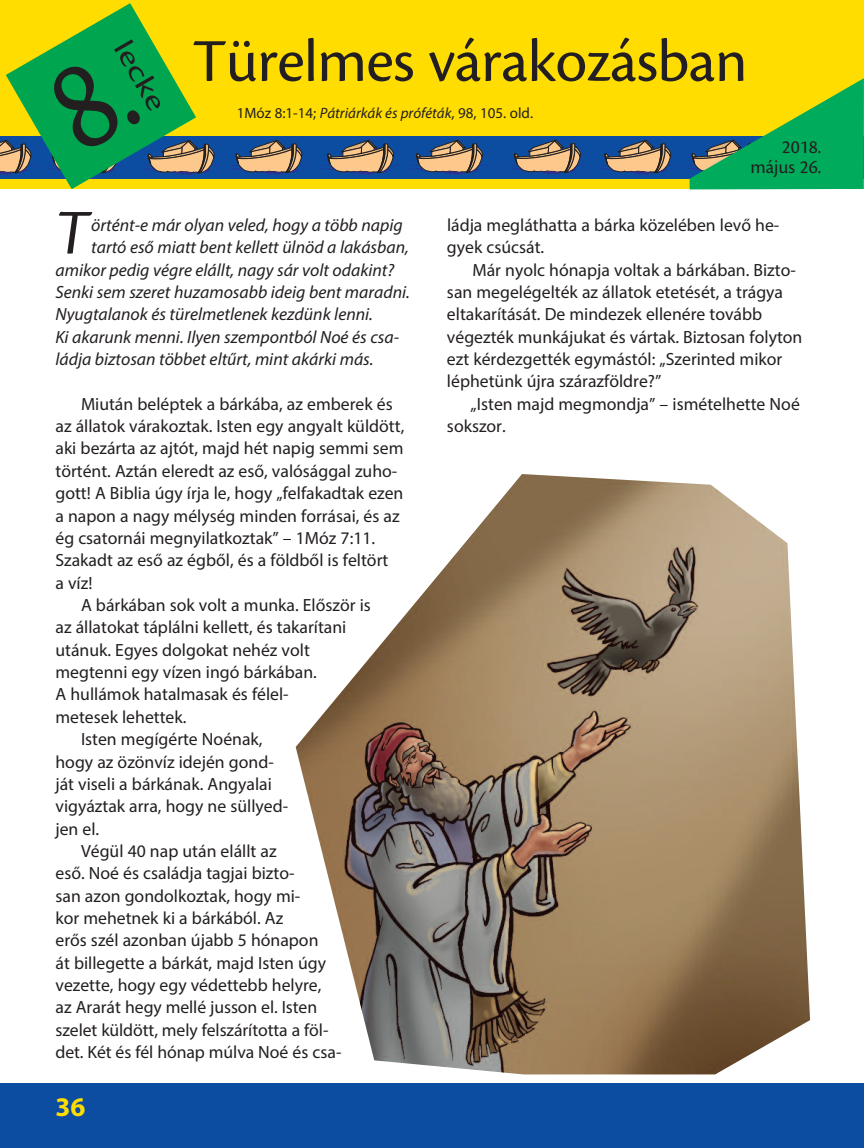
<style>
.page{position:relative;width:864px;height:1148px;background:#fff}
.page>*{position:absolute;margin:0;border:0;box-sizing:border-box;transform-origin:0 0}
.t1{font:italic 65.85px "Cronos Pro";color:#231f20}
.t2{font:63px "Cronos Pro";letter-spacing:-.01em;color:#231f20}
.t3{font:30px "Cronos Pro";color:#231f20;scale:1.3 1}
.t4{font:700 27px "Myriad Pro";color:#ffdd01}
.t5{font:19.5px/20.2px "Cronos Pro";color:#231f20;text-align:right}
.t6{font:17.7px/22.4px "Myriad Pro";color:#231f20}
.t7{font:italic 17.7px "Myriad Pro";color:#231f20}
.t8{font:15px "Myriad Pro";color:#231f20}
.s1{font-style:italic}
</style>
<div class="page">
<div style="left:0;top:0;width:864px;height:189px;background:#ffdd01"></div>
<div style="left:0;top:136px;width:864px;height:43px;background:#0d4da1"></div>
<svg style="left:599px;top:140px;width:77px;height:35px"></svg>
<svg style="left:509px;top:140px;width:77px;height:35px"></svg>
<svg style="left:411px;top:140px;width:77px;height:35px"></svg>
<svg style="left:322px;top:140px;width:77px;height:35px"></svg>
<svg style="left:230px;top:140px;width:77px;height:35px"></svg>
<div style="left:0;top:1082px;width:864px;height:66px;background:#0d4da1"></div>
<img style="left:296px;top:474px;width:514px;height:600px">
<svg style="left:686px;top:78px;width:178px;height:111px"></svg>
<svg style="left:0;top:3px;width:220px;height:186px"></svg>
<h3 class="t3" style="left:131px;top:37px;width:61px;rotate:60deg">lecke</h3>
<h2 class="t2" style="left:192px;top:38px;width:557px">türelmes várakozásban</h2>
<p class="t8" style="left:237px;top:107px;width:298px">1Móz 8:1-14; <span class="s1">Pátriárkák és próféták</span>, 98, 105. old.</p>
<p class="t5" style="left:751px;top:138px;width:72px">2018. május 26.</p>
<h1 class="t1" style="left:56px;top:208px;width:36px">T</h1>
<p class="t7" style="left:91px;top:218px;width:313px">örtént-e már olyan veled, hogy a több napig</p>
<p class="t7" style="left:91px;top:241px;width:319px">tartó eső miatt bent kellett ülnöd a lakásban,</p>
<p class="t7" style="left:55px;top:263px;width:340px">amikor pedig végre elállt, nagy sár volt odakint?</p>
<p class="t7" style="left:55px;top:285px;width:356px">Senki sem szeret huzamosabb ideig bent maradni.</p>
<p class="t7" style="left:55px;top:308px;width:319px">Nyugtalanok és türelmetlenek kezdünk lenni.</p>
<p class="t7" style="left:55px;top:330px;width:345px">Ki akarunk menni. Ilyen szempontból Noé és csa-</p>
<p class="t7" style="left:55px;top:352px;width:320px">ládja biztosan többet eltűrt, mint akárki más.</p>
<p class="t6" style="left:81px;top:394px;width:313px">Miután beléptek a bárkába, az emberek és</p>
<p class="t6" style="left:55px;top:416px;width:350px">az állatok várakoztak. Isten egy angyalt küldött,</p>
<p class="t6" style="left:55px;top:439px;width:350px">aki bezárta az ajtót, majd hét napig semmi sem</p>
<p class="t6" style="left:55px;top:461px;width:343px">történt. Aztán eleredt az eső, valósággal zuho-</p>
<p class="t6" style="left:55px;top:483px;width:349px">gott! A Biblia úgy írja le, hogy „felfakadtak ezen</p>
<p class="t6" style="left:55px;top:506px;width:346px">a napon a nagy mélység minden forrásai, és az</p>
<p class="t6" style="left:55px;top:528px;width:321px">ég csatornái megnyilatkoztak” – 1Móz 7:11.</p>
<p class="t6" style="left:55px;top:550px;width:334px">Szakadt az eső az égből, és a földből is feltört</p>
<p class="t6" style="left:55px;top:573px;width:38px">a víz!</p>
<p class="t6" style="left:81px;top:595px;width:291px">A bárkában sok volt a munka. Először is</p>
<p class="t6" style="left:55px;top:617px;width:292px">az állatokat táplálni kellett, és takarítani</p>
<p class="t6" style="left:55px;top:640px;width:256px">utánuk. Egyes dolgokat nehéz volt</p>
<p class="t6" style="left:55px;top:662px;width:263px">megtenni egy vízen ingó bárkában.</p>
<p class="t6" style="left:55px;top:684px;width:235px">A hullámok hatalmasak és félel-</p>
<p class="t6" style="left:55px;top:707px;width:132px">metesek lehettek.</p>
<p class="t6" style="left:81px;top:729px;width:183px">Isten megígérte Noénak,</p>
<p class="t6" style="left:55px;top:751px;width:220px">hogy az özönvíz idején gond-</p>
<p class="t6" style="left:55px;top:774px;width:218px">ját viseli a bárkának. Angyalai</p>
<p class="t6" style="left:55px;top:796px;width:234px">vigyáztak arra, hogy ne süllyed-</p>
<p class="t6" style="left:55px;top:819px;width:45px">jen el.</p>
<p class="t6" style="left:81px;top:841px;width:197px">Végül 40 nap után elállt az</p>
<p class="t6" style="left:55px;top:863px;width:241px">eső. Noé és családja tagjai bizto-</p>
<p class="t6" style="left:55px;top:886px;width:246px">san azon gondolkoztak, hogy mi-</p>
<p class="t6" style="left:55px;top:908px;width:229px">kor mehetnek ki a bárkából. Az</p>
<p class="t6" style="left:55px;top:930px;width:265px">erős szél azonban újabb 5 hónapon</p>
<p class="t6" style="left:55px;top:953px;width:272px">át billegette a bárkát, majd Isten úgy</p>
<p class="t6" style="left:55px;top:975px;width:267px">vezette, hogy egy védettebb helyre,</p>
<p class="t6" style="left:55px;top:997px;width:263px">az Ararát hegy mellé jusson el. Isten</p>
<p class="t6" style="left:56px;top:1020px;width:274px">szelet küldött, mely felszárította a föl-</p>
<p class="t6" style="left:56px;top:1042px;width:287px">det. Két és fél hónap múlva Noé és csa-</p>
<h3 class="t4" style="left:56px;top:1096px;width:31px">36</h3>
<p class="t6" style="left:447px;top:215px;width:334px">ládja megláthatta a bárka közelében levő he&shy;gyek csúcsát.</p>
<p class="t6" style="left:447px;top:260px;width:357px;text-indent:26px">Már nyolc hónapja voltak a bárkában. Bizto&shy;san megelégelték az állatok etetését, a trágya eltakarítását. De mindezek ellenére tovább végezték munkájukat és vártak. Biztosan folyton ezt kérdezgették egymástól: „Szerinted mikor léphetünk újra szárazföldre?”</p>
<p class="t6" style="left:447px;top:394px;width:354px;text-indent:24px">„Isten majd megmondja” – ismételhette Noé sokszor.</p>
</div>
